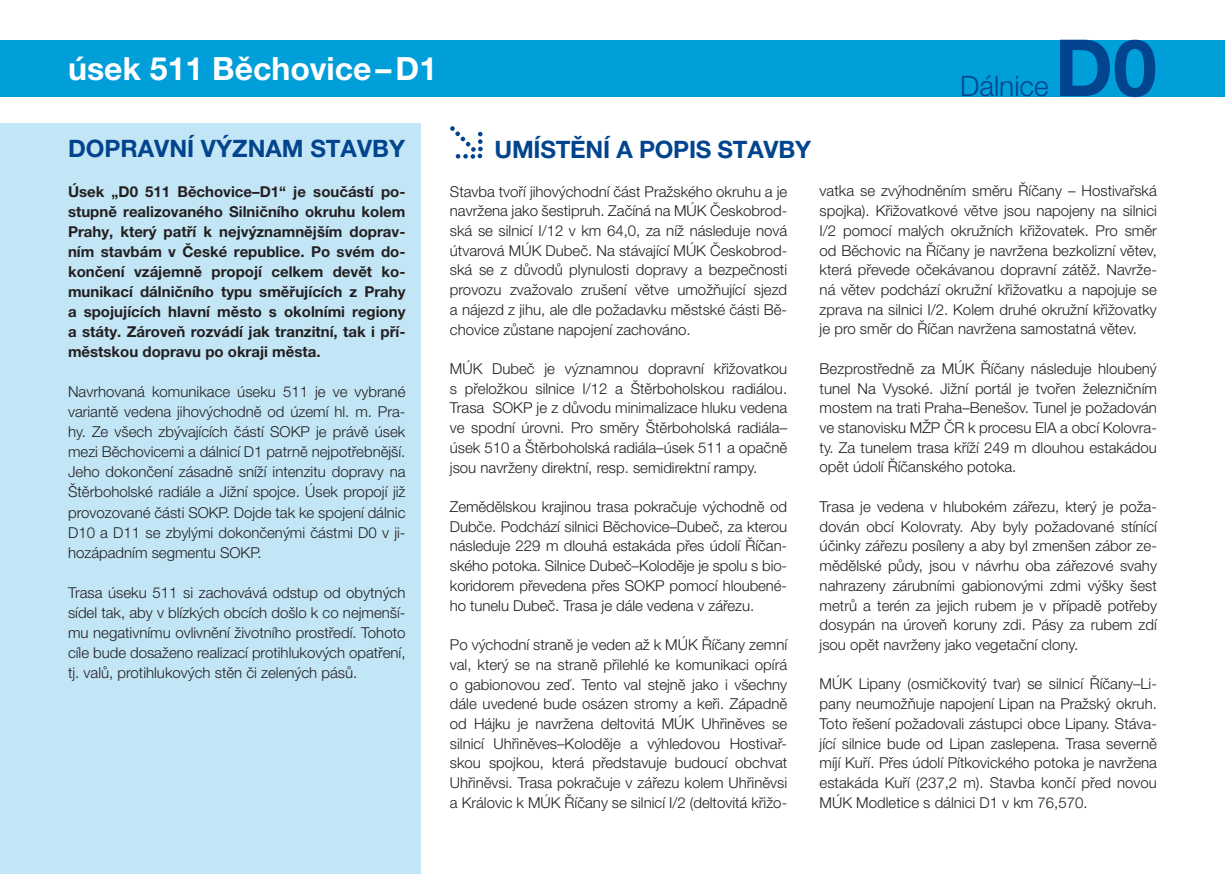
<style>
.page{position:relative;width:1225px;height:874px;background:#fff}
.page>*{position:absolute;margin:0;border:0;box-sizing:border-box;transform-origin:0 0}
.t1{font:700 78.8px "Helvetica Neue LT Pro";color:#02448d}
.t2{font:700 32px "Helvetica Neue LT Pro";color:#fff}
.t3{font:300 28.2px "Helvetica Neue LT Pro";color:#02448d}
.t4{font:700 24px "Helvetica Neue LT Pro";color:#02448d}
.t5{font:300 15px/19.6px "Helvetica Neue LT Pro";color:#231f20;text-align:justify}
.t6{font:700 15px/20px "Helvetica Neue LT Pro";color:#231f20;text-align:justify}
</style>
<div class="page">
<div style="left:0;top:40px;width:1225px;height:56px;background:#009fda"></div>
<div style="left:0;top:123px;width:421px;height:750px;background:#c3e6f6"></div>
<svg style="left:450px;top:126px;width:33px;height:33px"></svg>
<h2 class="t2" style="left:68px;top:48px;width:370px">úsek 511 Běchovice–D1</h2>
<h3 class="t4" style="left:68px;top:133px;width:338px">DOPRAVNÍ VÝZNAM STAVBY</h3>
<p class="t6" style="left:68px;top:181px;width:339px">Úsek „D0 511 Běchovice–D1“ je součástí po&shy;stupně realizovaného Silničního okruhu kolem Prahy, který patří k nejvýznamnějším doprav&shy;ním stavbám v České republice. Po svém do&shy;končení vzájemně propojí celkem devět ko&shy;munikací dálničního typu směřujících z Prahy a spojujících hlavní město s okolními regiony a státy. Zároveň rozvádí jak tranzitní, tak i pří&shy;městskou dopravu po okraji města.</p>
<p class="t5" style="left:68px;top:381px;width:339px">Navrhovaná komunikace úseku 511 je ve vybrané variantě vedena jihovýchodně od území hl. m. Pra&shy;hy. Ze všech zbývajících částí SOKP je právě úsek mezi Běchovicemi a dálnicí D1 patrně nejpotřebnější.<br>Jeho dokončení zásadně sníží intenzitu dopravy na Štěrboholské radiále a Jižní spojce. Úsek propojí již provozované části SOKP. Dojde tak ke spojení dálnic D10 a D11 se zbylými dokončenými částmi D0 v ji&shy;hozápadním segmentu SOKP.</p>
<p class="t5" style="left:68px;top:581px;width:339px">Trasa úseku 511 si zachovává odstup od obytných sídel tak, aby v blízkých obcích došlo k co nejmenší&shy;mu negativnímu ovlivnění životního prostředí. Tohoto cíle bude dosaženo realizací protihlukových opatření, tj. valů, protihlukových stěn či zelených pásů.</p>
<h3 class="t4" style="left:494px;top:135px;width:318px">UMÍSTĚNÍ A POPIS STAVBY</h3>
<h3 class="t3" style="left:960px;top:69px;width:90px">Dálnice</h3>
<h1 class="t1" style="left:1054px;top:19px;width:104px">D0</h1>
<p class="t5" style="left:450px;top:181px;width:339px">Stavba tvoří jihovýchodní část Pražského okruhu a je navržena jako šestipruh. Začíná na MÚK Českobrod&shy;ská se silnicí I/12 v km 64,0, za níž následuje nová útvarová MÚK Dubeč. Na stávající MÚK Českobrod&shy;ská se z důvodů plynulosti dopravy a bezpečnosti provozu zvažovalo zrušení větve umožňující sjezd a nájezd z jihu, ale dle požadavku městské části Bě&shy;chovice zůstane napojení zachováno.</p>
<p class="t5" style="left:450px;top:358px;width:339px">MÚK Dubeč je významnou dopravní křižovatkou s přeložkou silnice I/12 a Štěrboholskou radiálou.<br>Trasa SOKP je z důvodu minimalizace hluku vedena ve spodní úrovni. Pro směry Štěrboholská radiála– úsek 510 a Štěrboholská radiála–úsek 511 a opačně jsou navrženy direktní, resp. semidirektní rampy.</p>
<p class="t5" style="left:450px;top:496px;width:339px">Zemědělskou krajinou trasa pokračuje východně od Dubče. Podchází silnici Běchovice–Dubeč, za kterou následuje 229 m dlouhá estakáda přes údolí Říčan&shy;ského potoka. Silnice Dubeč–Koloděje je spolu s bio&shy;koridorem převedena přes SOKP pomocí hloubené&shy;ho tunelu Dubeč. Trasa je dále vedena v zářezu.</p>
<p class="t5" style="left:450px;top:634px;width:339px">Po východní straně je veden až k MÚK Říčany zemní val, který se na straně přilehlé ke komunikaci opírá o gabionovou zeď. Tento val stejně jako i všechny dále uvedené bude osázen stromy a keři. Západně od Hájku je navržena deltovitá MÚK Uhřiněves se silnicí Uhřiněves–Koloděje a výhledovou Hostivař&shy;skou spojkou, která představuje budoucí obchvat Uhřiněvsi. Trasa pokračuje v zářezu kolem Uhřiněvsi a Královic k MÚK Říčany se silnicí I/2 (deltovitá křižo-</p>
<p class="t5" style="left:819px;top:181px;width:339px">vatka se zvýhodněním směru Říčany – Hostivařská spojka). Křižovatkové větve jsou napojeny na silnici I/2 pomocí malých okružních křižovatek. Pro směr od Běchovic na Říčany je navržena bezkolizní větev, která převede očekávanou dopravní zátěž. Navrže&shy;ná větev podchází okružní křižovatku a napojuje se zprava na silnici I/2. Kolem druhé okružní křižovatky je pro směr do Říčan navržena samostatná větev.</p>
<p class="t5" style="left:819px;top:358px;width:339px">Bezprostředně za MÚK Říčany následuje hloubený tunel Na Vysoké. Jižní portál je tvořen železničním mostem na trati Praha–Benešov. Tunel je požadován ve stanovisku MŽP ČR k procesu EIA a obcí Kolovra&shy;ty. Za tunelem trasa kříží 249 m dlouhou estakádou opět údolí Říčanského potoka.</p>
<p class="t5" style="left:819px;top:496px;width:339px">Trasa je vedena v hlubokém zářezu, který je poža&shy;dován obcí Kolovraty. Aby byly požadované stínící účinky zářezu posíleny a aby byl zmenšen zábor ze&shy;mědělské půdy, jsou v návrhu oba zářezové svahy nahrazeny zárubními gabionovými zdmi výšky šest metrů a terén za jejich rubem je v případě potřeby dosypán na úroveň koruny zdi. Pásy za rubem zdí jsou opět navrženy jako vegetační clony.</p>
<p class="t5" style="left:819px;top:673px;width:339px">MÚK Lipany (osmičkovitý tvar) se silnicí Říčany–Li&shy;pany neumožňuje napojení Lipan na Pražský okruh.<br>Toto řešení požadovali zástupci obce Lipany. Stáva&shy;jící silnice bude od Lipan zaslepena. Trasa severně míjí Kuří. Přes údolí Pítkovického potoka je navržena estakáda Kuří (237,2 m). Stavba končí před novou MÚK Modletice s dálnici D1 v km 76,570.</p>
</div>
